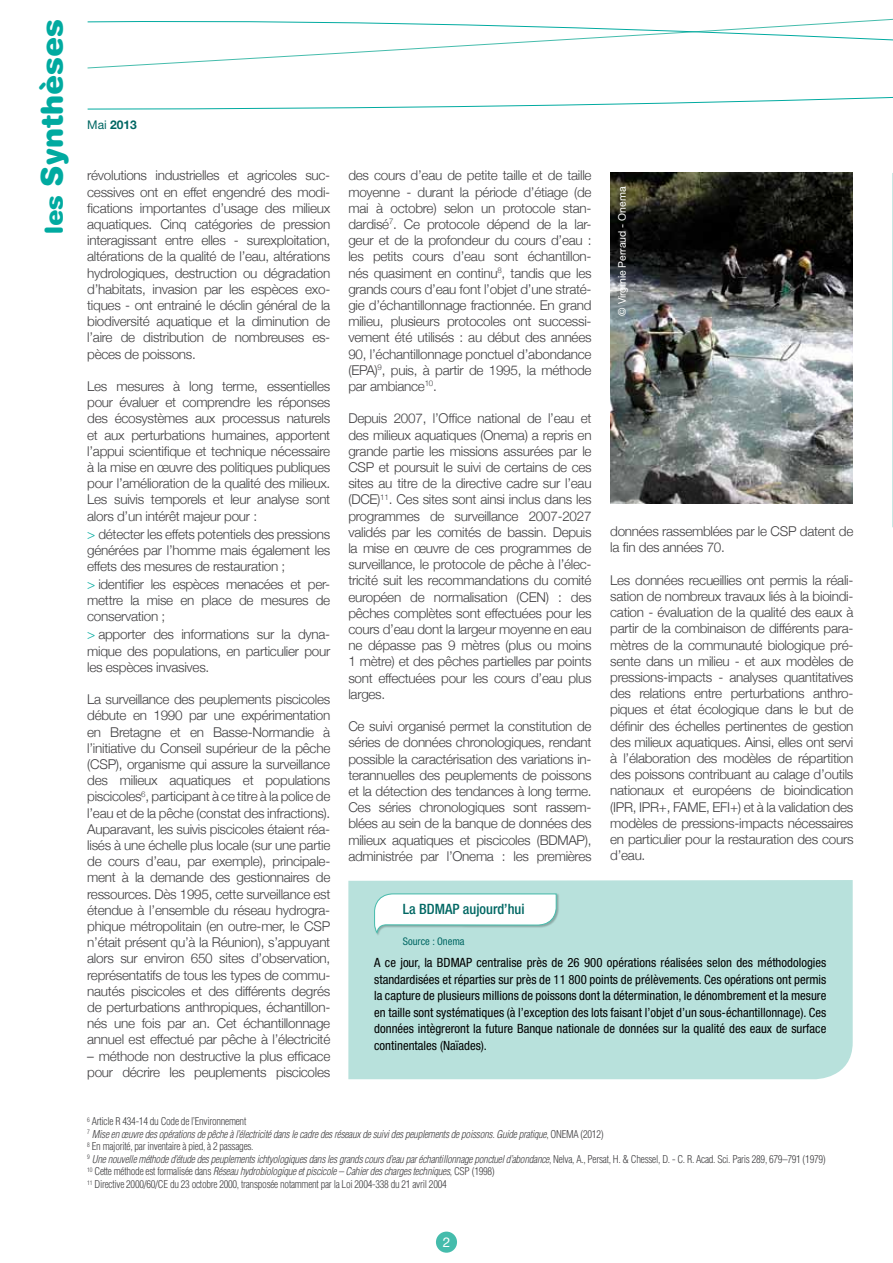
<style>
.page{position:relative;width:893px;height:1263px;background:#fff}
.page>*{position:absolute;margin:0;border:0;box-sizing:border-box;transform-origin:0 0}
.t1{font:900 30.15px "Helvetica Rounded";color:#00aaa0}
.t2{font:500 condensed 14.25px "Helvetica Neue";color:#006763}
.t3{font:300 13.5px/16.2px "Helvetica Neue";letter-spacing:-.02em;color:#414042;text-align:justify}
.t4{font:13.5px "Helvetica Neue";color:#fff}
.t5{font:condensed 12.75px/16.5px "Helvetica Neue";color:#000;text-align:justify}
.t6{font:700 12px "Helvetica Neue";color:#006763}
.t7{font:italic 300 condensed 10.5px/12.6px "Helvetica";letter-spacing:-.025em;color:#414042}
.t8{font:10.5px "Helvetica Neue";color:#fff}
.t9{font:condensed 10.5px "Helvetica Neue";color:#006763}
.s1{font-size:24.75px}
.s2{font-weight:400}
.s3{color:#00aaa0}
.s4{font-style:normal}
</style>
<div class="page">
<div style="left:436px;top:1231px;width:21px;height:22px;background:#45bcac;border-radius:50%"></div>
<svg style="left:87px;top:96px;width:806px;height:13px"></svg>
<svg style="left:87px;top:18px;width:806px;height:51px"></svg>
<svg style="left:892px;top:173px;width:1px;height:354px"></svg>
<div style="left:348px;top:880px;width:505px;height:199px;background:#b8e1dc"></div>
<div style="left:374px;top:893px;width:185px;height:43px;background:#000;opacity:.25"></div>
<svg style="left:374px;top:893px;width:183px;height:41px"></svg>
<img style="left:610px;top:173px;width:243px;height:330px">
<h1 class="t1" style="left:33px;top:234px;width:216px;rotate:-90deg"><span class="s1">les</span> Synthèses</h1>
<p class="t6" style="left:87px;top:117px;width:51px"><span class="s2">Mai</span> 2013</p>
<p class="t3" style="left:87px;top:167px;width:245px">révolutions industrielles et agricoles suc&shy;cessives ont en effet engendré des modi&shy;fications importantes d’usage des milieux aquatiques. Cinq catégories de pression interagissant entre elles - surexploitation, altérations de la qualité de l’eau, altérations hydrologiques, destruction ou dégradation d’habitats, invasion par les espèces exo&shy;tiques - ont entrainé le déclin général de la biodiversité aquatique et la diminution de l’aire de distribution de nombreuses es&shy;pèces de poissons.</p>
<p class="t3" style="left:87px;top:378px;width:245px">Les mesures à long terme, essentielles pour évaluer et comprendre les réponses des écosystèmes aux processus naturels et aux perturbations humaines, apportent l’appui scientifique et technique nécessaire à la mise en œuvre des politiques publiques pour l’amélioration de la qualité des milieux.<br>Les suivis temporels et leur analyse sont alors d’un intérêt majeur pour :</p>
<p class="t3" style="left:87px;top:525px;width:245px"><span class="s3">&gt;</span> détecter les effets potentiels des pressions générées par l’homme mais également les effets des mesures de restauration ;</p>
<p class="t3" style="left:87px;top:576px;width:245px"><span class="s3">&gt;</span> identifier les espèces menacées et per&shy;mettre la mise en place de mesures de conservation ;</p>
<p class="t3" style="left:87px;top:626px;width:245px"><span class="s3">&gt;</span> apporter des informations sur la dyna&shy;mique des populations, en particulier pour les espèces invasives.</p>
<p class="t3" style="left:87px;top:691px;width:245px">La surveillance des peuplements piscicoles débute en 1990 par une expérimentation en Bretagne et en Basse-Normandie à l’initiative du Conseil supérieur de la pêche (CSP), organisme qui assure la surveillance des milieux aquatiques et populations piscicoles<sup>6</sup>, participant à ce titre à la police de l’eau et de la pêche (constat des infractions).<br>Auparavant, les suivis piscicoles étaient réa&shy;lisés à une échelle plus locale (sur une partie de cours d’eau, par exemple), principale&shy;ment à la demande des gestionnaires de ressources. Dès 1995, cette surveillance est étendue à l’ensemble du réseau hydrogra&shy;phique métropolitain (en outre-mer, le CSP n’était présent qu’à la Réunion), s’appuyant alors sur environ 650 sites d’observation, représentatifs de tous les types de commu&shy;nautés piscicoles et des différents degrés de perturbations anthropiques, échantillon&shy;nés une fois par an. Cet échantillonnage annuel est effectué par pêche à l’électricité</p>
<p class="t3" style="left:87px;top:1047px;width:245px">– méthode non destructive la plus efficace pour décrire les peuplements piscicoles</p>
<p class="t3" style="left:348px;top:167px;width:245px">des cours d’eau de petite taille et de taille moyenne - durant la période d’étiage (de mai à octobre) selon un protocole stan&shy;dardisé<sup>7</sup>. Ce protocole dépend de la lar&shy;geur et de la profondeur du cours d’eau : les petits cours d’eau sont échantillon&shy;nés quasiment en continu<sup>8</sup>, tandis que les grands cours d’eau font l’objet d’une straté&shy;gie d’échantillonnage fractionnée. En grand milieu, plusieurs protocoles ont successi&shy;vement été utilisés : au début des années 90, l’échantillonnage ponctuel d’abondance (EPA)<sup>9</sup>, puis, à partir de 1995, la méthode par ambiance<sup>10</sup>.</p>
<p class="t3" style="left:348px;top:410px;width:245px">Depuis 2007, l’Office national de l’eau et des milieux aquatiques (Onema) a repris en grande partie les missions assurées par le CSP et poursuit le suivi de certains de ces sites au titre de la directive cadre sur l’eau (DCE)<sup>11</sup>. Ces sites sont ainsi inclus dans les programmes de surveillance 2007-2027 validés par les comités de bassin. Depuis la mise en œuvre de ces programmes de surveillance, le protocole de pêche à l’élec&shy;tricité suit les recommandations du comité européen de normalisation (CEN) : des pêches complètes sont effectuées pour les cours d’eau dont la largeur moyenne en eau ne dépasse pas 9 mètres (plus ou moins 1 mètre) et des pêches partielles par points sont effectuées pour les cours d’eau plus larges.</p>
<p class="t3" style="left:348px;top:718px;width:245px">Ce suivi organisé permet la constitution de séries de données chronologiques, rendant possible la caractérisation des variations in&shy;terannuelles des peuplements de poissons et la détection des tendances à long terme.<br>Ces séries chronologiques sont rassem&shy;blées au sein de la banque de données des milieux aquatiques et piscicoles (BDMAP), administrée par l’Onema : les premières</p>
<p class="t2" style="left:403px;top:900px;width:123px">La BDMAP aujourd’hui</p>
<p class="t9" style="left:403px;top:935px;width:63px">Source : Onema</p>
<p class="t8" style="left:616px;top:316px;width:131px;rotate:-90deg">© Virginie Perraud - Onema</p>
<p class="t3" style="left:610px;top:523px;width:245px">données rassemblées par le CSP datent de la fin des années 70.</p>
<p class="t3" style="left:610px;top:571px;width:245px">Les données recueillies ont permis la réali&shy;sation de nombreux travaux liés à la bioindi&shy;cation - évaluation de la qualité des eaux à partir de la combinaison de différents para&shy;mètres de la communauté biologique pré&shy;sente dans un milieu - et aux modèles de pressions-impacts - analyses quantitatives des relations entre perturbations anthro&shy;piques et état écologique dans le but de définir des échelles pertinentes de gestion des milieux aquatiques. Ainsi, elles ont servi à l’élaboration des modèles de répartition des poissons contribuant au calage d’outils nationaux et européens de bioindication (IPR, IPR+, FAME, EFI+) et à la validation des modèles de pressions-impacts nécessaires en particulier pour la restauration des cours d’eau.</p>
<p class="t5" style="left:374px;top:954px;width:454px">A ce jour, la BDMAP centralise près de 26 900 opérations réalisées selon des méthodologies standardisées et réparties sur près de 11 800 points de prélèvements. Ces opérations ont permis la capture de plusieurs millions de poissons dont la détermination, le dénombrement et la mesure en taille sont systématiques (à l’exception des lots faisant l’objet d’un sous-échantillonnage). Ces données intègreront la future Banque nationale de données sur la qualité des eaux de surface continentales (Naïades).</p>
<p class="t7" style="left:87px;top:1115px;width:740px"><sup>6</sup> <span class="s4">Article R 434-14 du Code de l’Environnement<br></span><sup>7</sup> Mise en œuvre des opérations de pêche à l’électricité dans le cadre des réseaux de suivi des peuplements de poissons. Guide pratique<span class="s4">, ONEMA (2012)<br></span><sup>8</sup> <span class="s4">En majorité, par inventaire à pied, à 2 passages.<br></span><sup>9</sup> Une nouvelle méthode d’étude des peuplements ichtyologiques dans les grands cours d’eau par échantillonnage ponctuel d’abondance<span class="s4">, Nelva, A., Persat, H. &amp; Chessel, D. - C. R. Acad. Sci. Paris 289, 679–791 (1979)<br></span><sup>10</sup> <span class="s4">Cette méthode est formalisée dans</span> Réseau hydrobiologique et piscicole – Cahier des charges techniques<span class="s4">, CSP (1998)<br></span><sup>11</sup> <span class="s4">Directive 2000/60/CE du 23 octobre 2000, transposée notamment par la Loi 2004-338 du 21 avril 2004</span></p>
<p class="t4" style="left:443px;top:1234px;width:9px">2</p>
</div>
